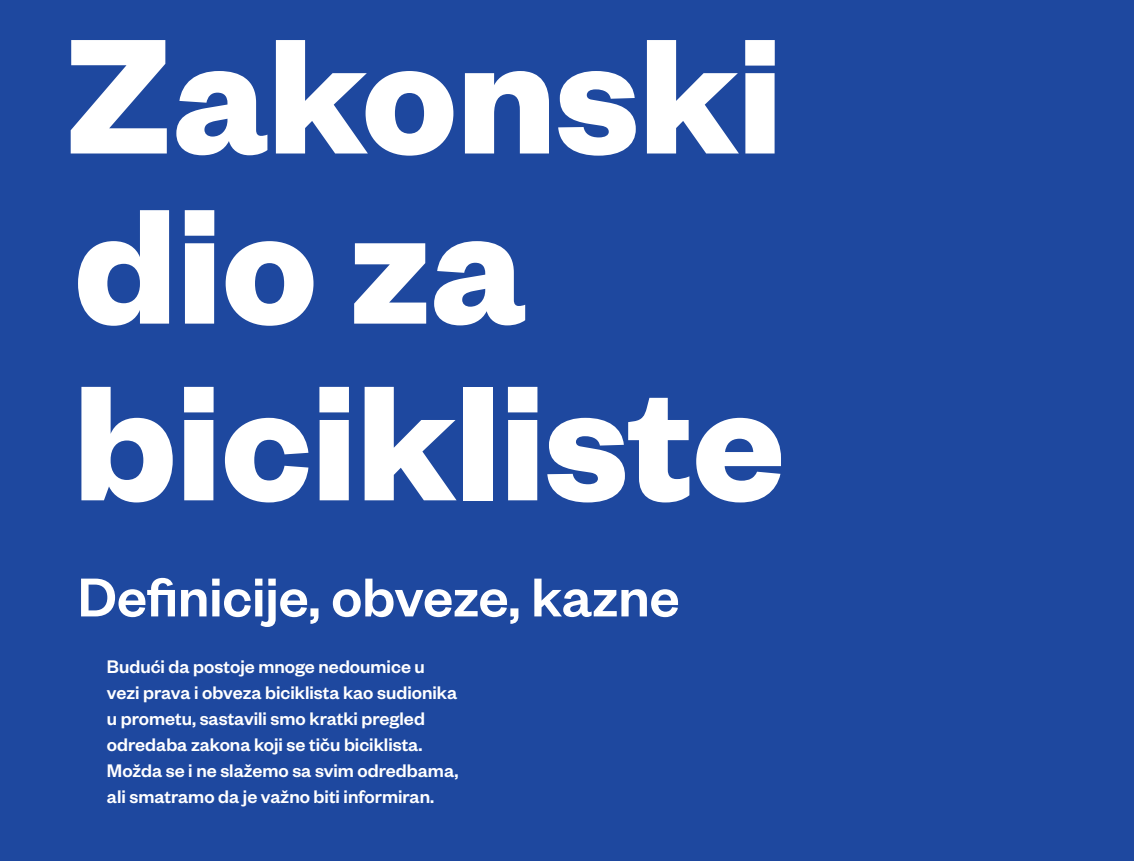
<style>
.page{position:relative;width:1134px;height:861px;background:#fff}
.page>*{position:absolute;margin:0;border:0;box-sizing:border-box;transform-origin:0 0}
.t1{font:700 180px/173.2px "Founders Grotesk";color:#fff}
.t2{font:500 60px "Founders Grotesk";color:#fff}
.t3{font:500 20px/26px "Founders Grotesk";color:#fff}
</style>
<div class="page">
<div style="left:0;top:0;width:1134px;height:860px;background:#1e489f"></div>
<h1 class="t1" style="left:65px;top:0;width:721px">Zakonski dio za bicikliste</h1>
<h2 class="t2" style="left:78px;top:559px;width:603px">Definicije, obveze, kazne</h2>
<p class="t3" style="left:107px;top:652px;width:353px">Budući da postoje mnoge nedoumice u vezi prava i obveza biciklista kao sudionika u prometu, sastavili smo kratki pregled odredaba zakona koji se tiču biciklista.<br>Možda se i ne slažemo sa svim odredbama, ali smatramo da je važno biti informiran.</p>
</div>
